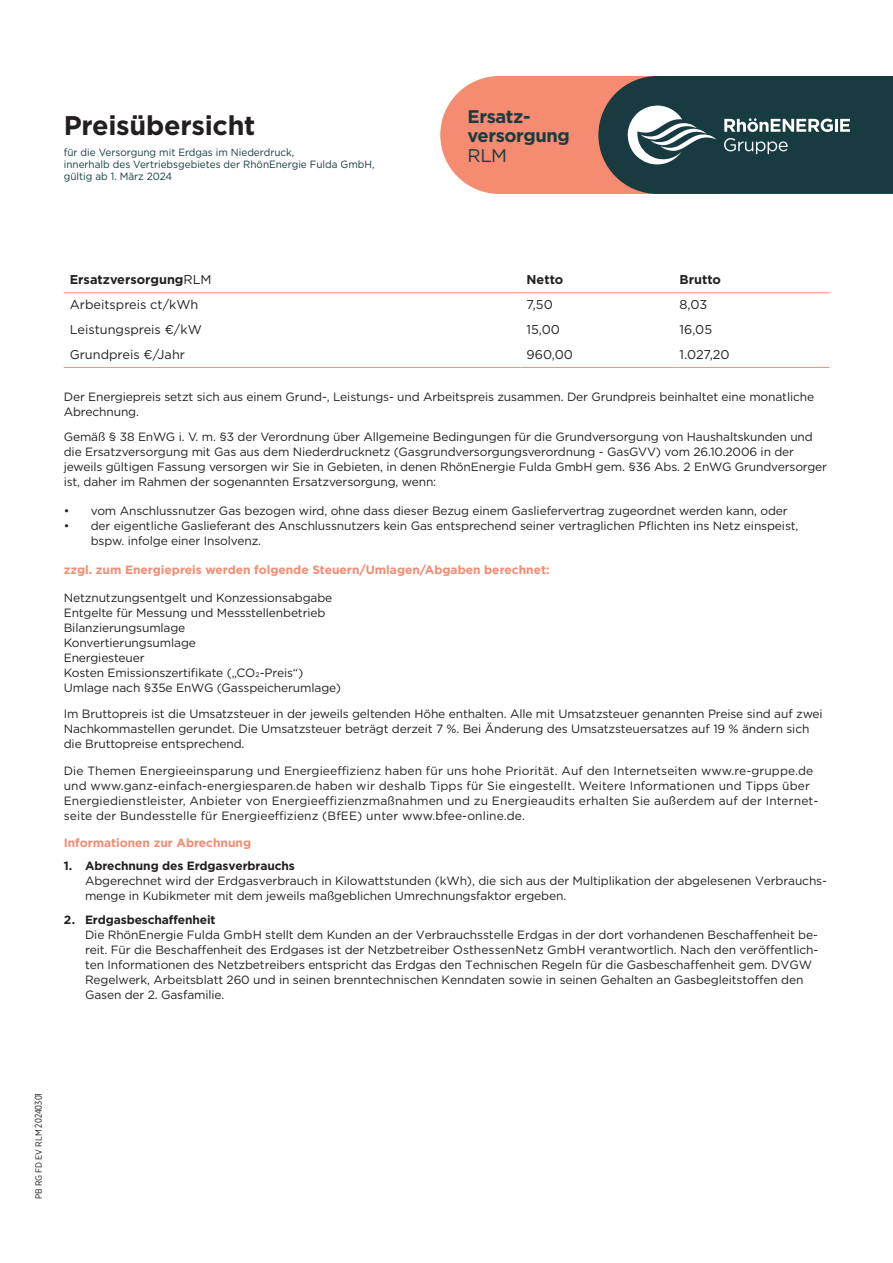
<style>
.page{position:relative;width:893px;height:1263px;background:#fff}
.page>*{position:absolute;margin:0;border:0;box-sizing:border-box;transform-origin:0 0}
.t1{font:700 27px "Gotham";letter-spacing:-.01em;color:#231f20}
.t2{font:700 18.3px/19.5px "Gotham";letter-spacing:-.02em;color:#183b41}
.t3{font:18.3px "Gotham";color:#183b41}
.t4{font:12.75px "Gotham";color:#231f20}
.t5{font:700 12.75px "Gotham";color:#231f20}
.t6{font:12px/15px "Gotham";letter-spacing:-.01em;color:#231f20}
.t7{font:12px/15px "Gotham";letter-spacing:.01em;color:#231f20}
.t8{font:700 12px "Gotham";color:#f58b71}
.t9{font:700 12px "Gotham";letter-spacing:-.01em;color:#231f20}
.t10{font:10.5px/12px "Gotham";color:#183b41;scale:.95 1}
.t11{font:9px "Gotham Narrow";color:#231f20}
.s1{font-weight:400}
.s2{font-family:"Gotham X Narrow";font-size:9.75px}
</style>
<div class="page">
<svg style="left:440px;top:76px;width:453px;height:118px;background:#786761"></svg>
<hr style="left:64px;top:292px;width:456px;height:1px;background:#f58b71">
<hr style="left:520px;top:292px;width:154px;height:1px;background:#f58b71">
<hr style="left:674px;top:292px;width:155px;height:1px;background:#f58b71">
<hr style="left:64px;top:367px;width:456px;height:1px;background:#f58b71">
<hr style="left:520px;top:367px;width:154px;height:1px;background:#f58b71">
<hr style="left:674px;top:367px;width:155px;height:1px;background:#f58b71">
<h1 class="t1" style="left:64px;top:108px;width:193px">Preisübersicht</h1>
<p class="t10" style="left:64px;top:146px;width:329px">für die Versorgung mit Erdgas im Niederdruck,<br>innerhalb des Vertriebsgebietes der RhönEnergie Fulda GmbH, gültig ab 1. März 2024</p>
<h2 class="t2" style="left:467px;top:106px;width:104px">Ersatz&shy;versorgung</h2>
<h2 class="t3" style="left:467px;top:144px;width:41px">RLM</h2>
<p class="t5" style="left:70px;top:271px;width:143px">Ersatzversorgung<span class="s1">RLM</span></p>
<p class="t5" style="left:526px;top:271px;width:38px">Netto</p>
<p class="t5" style="left:680px;top:271px;width:43px">Brutto</p>
<p class="t4" style="left:70px;top:296px;width:130px">Arbeitspreis ct/kWh</p>
<p class="t4" style="left:526px;top:296px;width:28px">7,50</p>
<p class="t4" style="left:680px;top:296px;width:29px">8,03</p>
<p class="t4" style="left:70px;top:321px;width:134px">Leistungspreis €/kW</p>
<p class="t4" style="left:526px;top:321px;width:35px">15,00</p>
<p class="t4" style="left:680px;top:321px;width:34px">16,05</p>
<p class="t4" style="left:70px;top:346px;width:117px">Grundpreis €/Jahr</p>
<p class="t4" style="left:526px;top:346px;width:48px">960,00</p>
<p class="t4" style="left:680px;top:346px;width:52px">1.027,20</p>
<p class="t6" style="left:64px;top:389px;width:752px">Der Energiepreis setzt sich aus einem Grund-, Leistungs- und Arbeitspreis zusammen. Der Grundpreis beinhaltet eine monatliche<br>Abrechnung.</p>
<p class="t6" style="left:64px;top:429px;width:765px">Gemäß § 38 EnWG i. V. m. §3 der Verordnung über Allgemeine Bedingungen für die Grundversorgung von Haushaltskunden und die Ersatzversorgung mit Gas aus dem Niederdrucknetz (Gasgrundversorgungsverordnung - GasGVV) vom 26.10.2006 in der jeweils gültigen Fassung versorgen wir Sie in Gebieten, in denen RhönEnergie Fulda GmbH gem. §36 Abs. 2 EnWG Grundversorger ist, daher im Rahmen der sogenannten Ersatzversorgung, wenn:</p>
<p class="t6" style="left:64px;top:503px;width:725px">• vom Anschlussnutzer Gas bezogen wird, ohne dass dieser Bezug einem Gasliefervertrag zugeordnet werden kann, oder</p>
<p class="t6" style="left:91px;top:518px;width:709px;text-indent:-27px">• der eigentliche Gaslieferant des Anschlussnutzers kein Gas entsprechend seiner vertraglichen Pflichten ins Netz einspeist, bspw. infolge einer Insolvenz.</p>
<p class="t8" style="left:64px;top:562px;width:487px">zzgl. zum Energiepreis werden folgende Steuern/Umlagen/Abgaben berechnet:</p>
<p class="t6" style="left:64px;top:590px;width:279px">Netznutzungsentgelt und Konzessionsabgabe Entgelte für Messung und Messstellenbetrieb Bilanzierungsumlage<br>Konvertierungsumlage<br>Energiesteuer<br>Kosten Emissionszertifikate („CO2-Preis“)<br>Umlage nach §35e EnWG (Gasspeicherumlage)</p>
<p class="t6" style="left:64px;top:706px;width:760px">Im Bruttopreis ist die Umsatzsteuer in der jeweils geltenden Höhe enthalten. Alle mit Umsatzsteuer genannten Preise sind auf zwei<br>Nachkommastellen gerundet. Die Umsatzsteuer beträgt derzeit 7 %. Bei Änderung des Umsatzsteuersatzes auf 19 % ändern sich die Bruttopreise entsprechend.</p>
<p class="t7" style="left:64px;top:762px;width:756px">Die Themen Energieeinsparung und Energieeffizienz haben für uns hohe Priorität. Auf den Internetseiten www.re-gruppe.de und www.ganz-einfach-energiesparen.de haben wir deshalb Tipps für Sie eingestellt. Weitere Informationen und Tipps über Energiedienstleister, Anbieter von Energieeffizienzmaßnahmen und zu Energieaudits erhalten Sie außerdem auf der Internet&shy;seite der Bundesstelle für Energieeffizienz (BfEE) unter www.bfee-online.de.</p>
<p class="t8" style="left:64px;top:834px;width:189px">Informationen zur Abrechnung</p>
<p class="t9" style="left:64px;top:858px;width:233px">1. Abrechnung des Erdgasverbrauchs</p>
<p class="t6" style="left:85px;top:873px;width:743px">Abgerechnet wird der Erdgasverbrauch in Kilowattstunden (kWh), die sich aus der Multiplikation der abgelesenen Verbrauchs&shy;menge in Kubikmeter mit dem jeweils maßgeblichen Umrechnungsfaktor ergeben.</p>
<p class="t9" style="left:64px;top:911px;width:153px">2. Erdgasbeschaffenheit</p>
<p class="t6" style="left:85px;top:927px;width:735px">Die RhönEnergie Fulda GmbH stellt dem Kunden an der Verbrauchsstelle Erdgas in der dort vorhandenen Beschaffenheit be&shy;reit. Für die Beschaffenheit des Erdgases ist der Netzbetreiber OsthessenNetz GmbH verantwortlich. Nach den veröffentlich&shy;ten Informationen des Netzbetreibers entspricht das Erdgas den Technischen Regeln für die Gasbeschaffenheit gem. DVGW Regelwerk, Arbeitsblatt 260 und in seinen brenntechnischen Kenndaten sowie in seinen Gehalten an Gasbegleitstoffen den Gasen der 2. Gasfamilie.</p>
<p class="t11" style="left:33px;top:1199px;width:108px;rotate:-90deg">PB RG FD EV RLM <span class="s2">20240301</span></p>
</div>
